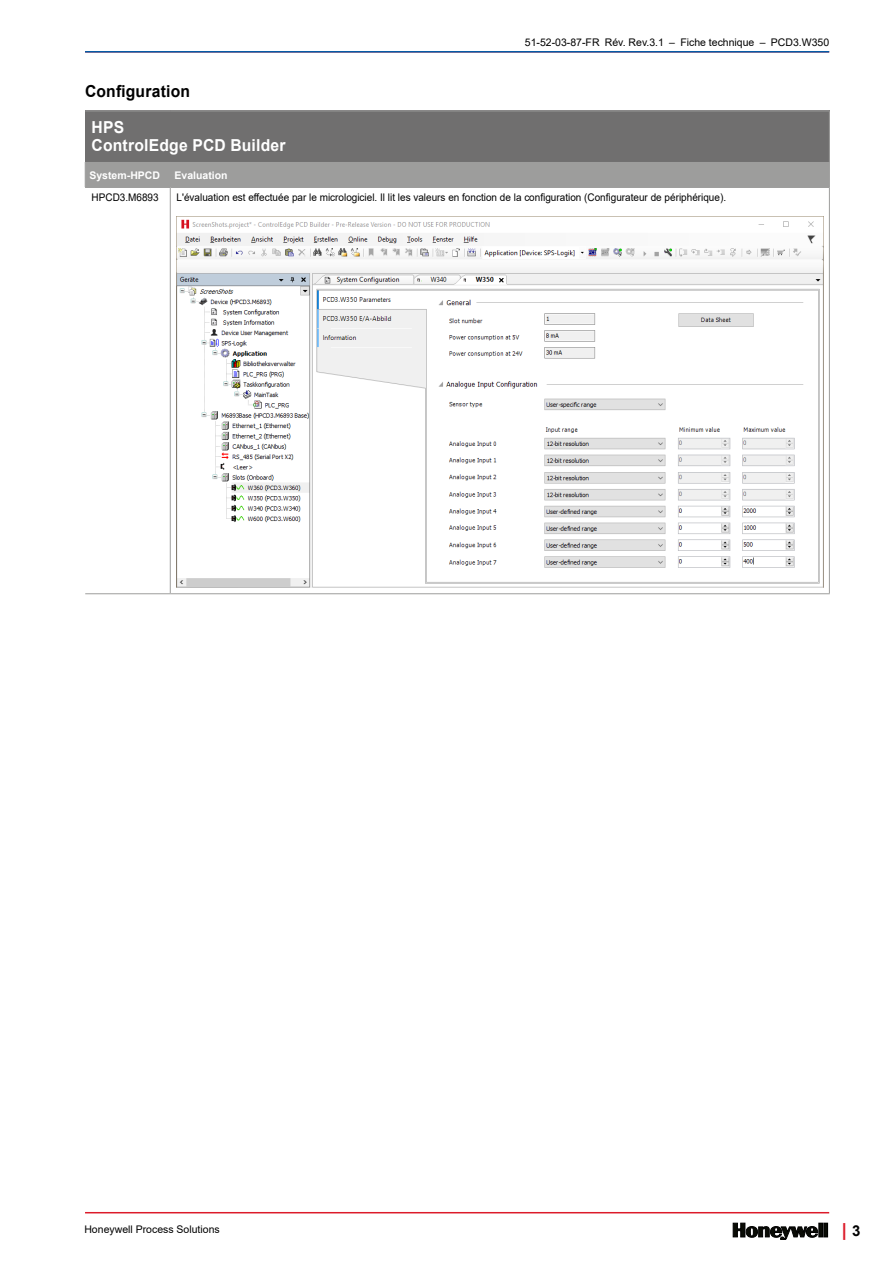
<style>
.page{position:relative;width:893px;height:1263px;background:#fff}
.page>*{position:absolute;margin:0;border:0;box-sizing:border-box;transform-origin:0 0}
.t1{font:700 18px "Arial";color:#dc1b2a}
.Text__Titel_1_Subtit{font:700 16.5px/18px "Arial";letter-spacing:.015em;color:#fff;scale:.95 1}
.Text__Titel_1_Subtit-2{font:700 16.5px "Arial";letter-spacing:.015em;color:#000;scale:.95 1}
.Tables__Data-Row__7{font:10.5px "Arial";color:#000;scale:.95 1}
.Tables__Data-Row__7-2{font:10.5px "Arial";color:#000}
.Headline_DokName_Ins{font:10.5px "Arial";color:#000}
.Tables__Data_Column{font:700 10.5px "Arial";color:#fff}
.s1{font-size:15px;color:#000}
</style>
<div class="page">
<hr style="left:85px;top:1212px;width:744px;height:1px;background:#dc1b2a">
<svg style="left:733px;top:1223px;width:85px;height:17px"></svg>
<div style="left:819px;top:1223px;width:4px;height:14px;border:1px solid #000"></div>
<div style="left:824px;top:1223px;width:4px;height:14px;border:1px solid #000"></div>
<hr style="left:85px;top:51px;width:744px;height:2px;background:#005da9">
<div style="left:85px;top:111px;width:744px;height:51px;background:#706f6f"></div>
<hr style="left:829px;top:111px;width:1px;height:51px;background:#9d9d9c">
<hr style="left:85px;top:111px;width:85px;height:1px;background:#9d9d9c">
<hr style="left:170px;top:111px;width:660px;height:1px;background:#9d9d9c">
<div style="left:85px;top:162px;width:745px;height:25px;background:#9d9d9c"></div>
<hr style="left:85px;top:187px;width:85px;height:1px;background:#9d9d9c">
<hr style="left:170px;top:187px;width:660px;height:1px;background:#9d9d9c">
<hr style="left:170px;top:188px;width:1px;height:405px;background:#9d9d9c">
<hr style="left:85px;top:593px;width:85px;height:1px;background:#9d9d9c">
<hr style="left:829px;top:188px;width:1px;height:405px;background:#9d9d9c">
<hr style="left:170px;top:593px;width:660px;height:1px;background:#9d9d9c">
<img style="left:177px;top:216px;width:646px;height:371px">
<p class="Text__Titel_1_Subtit-2" style="left:85px;top:80px;width:112px">Configuration</p>
<p class="Tables__Data-Row__7-2" style="left:525px;top:35px;width:306px">51-52-03-87-FR Rév. Rev.3.1 – Fiche technique – PCD3.W350</p>
<p class="Text__Titel_1_Subtit" style="left:92px;top:119px;width:206px">HPS<br>ControlEdge PCD Builder</p>
<p class="Tables__Data_Column" style="left:89px;top:167px;width:72px">System-HPCD</p>
<p class="Tables__Data_Column" style="left:175px;top:167px;width:55px">Evaluation</p>
<p class="Tables__Data-Row__7" style="left:92px;top:190px;width:72px">HPCD3.M6893</p>
<p class="Tables__Data-Row__7" style="left:177px;top:190px;width:580px">L'évaluation est effectuée par le micrologiciel. Il lit les valeurs en fonction de la configuration (Configurateur de périphérique).</p>
<p class="Headline_DokName_Ins" style="left:84px;top:1222px;width:137px">Honeywell Process Solutions</p>
<h1 class="t1" style="left:842px;top:1216px;width:20px">| <span class="s1">3</span></h1>
</div>
